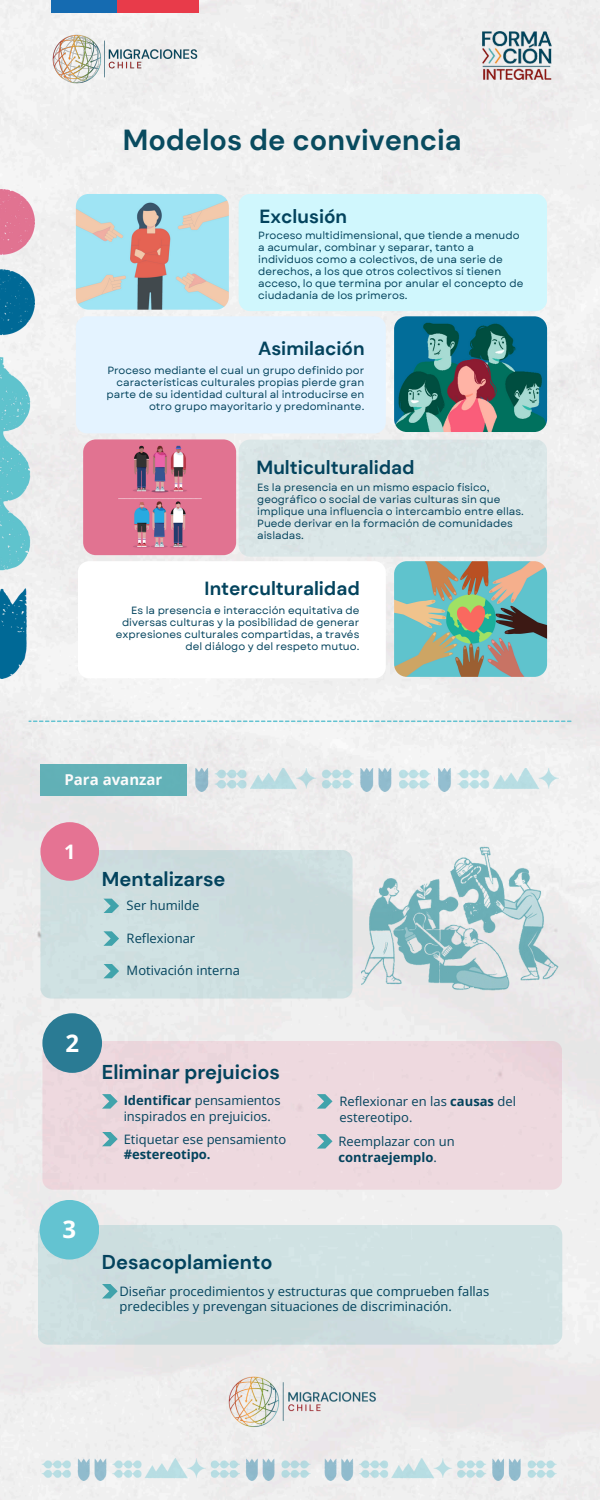
<style>
.page{position:relative;width:600px;height:1500px;background:#fff}
.page>*{position:absolute;margin:0;border:0;box-sizing:border-box;transform-origin:0 0}
.t1{font:700 29px "DM Sans";color:#094b5f}
.t2{font:700 24px "Open Sans";color:#fff}
.t3{font:700 20px "DM Sans";color:#03435d}
.t4{font:700 20px "Open Sans";color:#fff}
.t5{font:700 19px "DM Sans";color:#03435d}
.t6{font:700 15px "Open Sans";color:#fff}
.t7{font:13px/15.8px "Open Sans";color:#03435d}
.t8{font:10.5px/12px "Garet";color:#03435d;text-align:right}
.s1{font-weight:700}
</style>
<div class="page">
<img style="left:0;top:0;width:600px;height:1500px">
<img style="left:361px;top:846px;width:198px;height:147px">
<img style="left:229px;top:1375px;width:147px;height:53px">
<div style="left:51px;top:0;width:67px;height:13px;background:#156bb1"></div>
<div style="left:118px;top:0;width:80px;height:13px;background:#e83b4a"></div>
<img style="left:49px;top:31px;width:152px;height:56px">
<img style="left:482px;top:31px;width:69px;height:49px">
<svg style="left:28px;top:721px;width:543px;height:1px"></svg>
<img style="left:0;top:189px;width:34px;height:489px">
<svg style="left:78px;top:561px;width:308px;height:117px"></svg>
<div style="left:239px;top:440px;width:308px;height:117px;background:#dbe5e7"></div>
<div style="left:76px;top:316px;width:310px;height:117px;background:#e4f3ff"></div>
<div style="left:239px;top:194px;width:308px;height:117px;background:#d0f7fd"></div>
<img style="left:76px;top:194px;width:153px;height:116px">
<img style="left:394px;top:316px;width:153px;height:116px">
<img style="left:394px;top:561px;width:153px;height:116px">
<img style="left:83px;top:439px;width:153px;height:116px">
<div style="left:40px;top:764px;width:147px;height:32px;background:#62b1b7"></div>
<img style="left:191px;top:769px;width:368px;height:22px">
<div style="left:38px;top:1225px;width:524px;height:120px;background:#d0e2e3"></div>
<div style="left:40px;top:1200px;width:59px;height:60px;background:#63c3d1;border-radius:50%"></div>
<svg style="left:102px;top:1284px;width:16px;height:14px"></svg>
<div style="left:40px;top:850px;width:313px;height:149px;background:#ccdedf"></div>
<div style="left:40px;top:822px;width:59px;height:59px;background:#e57393;border-radius:50%"></div>
<svg style="left:103px;top:899px;width:16px;height:14px"></svg>
<svg style="left:103px;top:931px;width:16px;height:15px"></svg>
<svg style="left:103px;top:964px;width:16px;height:14px"></svg>
<div style="left:42px;top:1041px;width:520px;height:149px;background:#eed9df"></div>
<div style="left:42px;top:1013px;width:60px;height:60px;background:#2a7b94;border-radius:50%"></div>
<svg style="left:102px;top:1094px;width:16px;height:15px"></svg>
<svg style="left:102px;top:1132px;width:16px;height:14px"></svg>
<svg style="left:317px;top:1094px;width:16px;height:15px"></svg>
<svg style="left:317px;top:1134px;width:16px;height:15px"></svg>
<img style="left:40px;top:1458px;width:273px;height:23px">
<img style="left:319px;top:1458px;width:240px;height:23px">
<h4 class="t1" style="left:123px;top:121px;width:340px">Modelos de convivencia</h4>
<h2 class="t5" style="left:260px;top:205px;width:89px">Exclusión</h2>
<p class="t8" style="left:258px;top:229px;width:267px;text-align:left">Proceso multidimensional, que tiende a menudo a acumular, combinar y separar, tanto a individuos como a colectivos, de una serie de derechos, a los que otros colectivos sí tienen acceso, lo que termina por anular el concepto de ciudadanía de los primeros.</p>
<p class="t5" style="left:258px;top:336px;width:108px">Asimilación</p>
<p class="t8" style="left:107px;top:364px;width:259px">Proceso mediante el cual un grupo definido por características culturales propias pierde gran parte de su identidad cultural al introducirse en otro grupo mayoritario y predominante.</p>
<h3 class="t5" style="left:257px;top:455px;width:159px">Multiculturalidad</h3>
<p class="t8" style="left:257px;top:481px;width:268px;text-align:left">Es la presencia en un mismo espacio físico, geográfico o social de varias culturas sin que implique una influencia o intercambio entre ellas.<br>Puede derivar en la formación de comunidades aisladas.</p>
<p class="t5" style="left:205px;top:576px;width:157px">Interculturalidad</p>
<h2 class="t8" style="left:116px;top:605px;width:245px">Es la presencia e interacción equitativa de diversas culturas y la posibilidad de generar expresiones culturales compartidas, a través del diálogo y del respeto mutuo.</h2>
<h3 class="t6" style="left:65px;top:769px;width:99px">Para avanzar</h3>
<h2 class="t4" style="left:64px;top:838px;width:13px">1</h2>
<p class="t2" style="left:65px;top:1026px;width:15px">2</p>
<p class="t2" style="left:63px;top:1213px;width:15px">3</p>
<h2 class="t3" style="left:102px;top:867px;width:125px">Mentalizarse</h2>
<p class="t7" style="left:127px;top:897px;width:74px">Ser humilde</p>
<p class="t7" style="left:127px;top:930px;width:70px">Reflexionar</p>
<p class="t7" style="left:127px;top:962px;width:115px">Motivación interna</p>
<p class="t3" style="left:102px;top:1059px;width:180px">Eliminar prejuicios</p>
<h2 class="t7" style="left:124px;top:1092px;width:158px"><span class="s1">Identificar</span> pensamientos inspirados en prejuicios.</h2>
<h4 class="t7" style="left:124px;top:1131px;width:164px">Etiquetar ese pensamiento <span class="s1">#estereotipo.</span></h4>
<h4 class="t7" style="left:340px;top:1093px;width:178px">Reflexionar en las <span class="s1">causas</span> del estereotipo.</h4>
<h4 class="t7" style="left:339px;top:1133px;width:118px">Reemplazar con un <span class="s1">contraejemplo</span>.</h4>
<h2 class="t3" style="left:102px;top:1250px;width:172px">Desacoplamiento</h2>
<p class="t7" style="left:120px;top:1283px;width:371px">Diseñar procedimientos y estructuras que comprueben fallas predecibles y prevengan situaciones de discriminación.</p>
</div>
